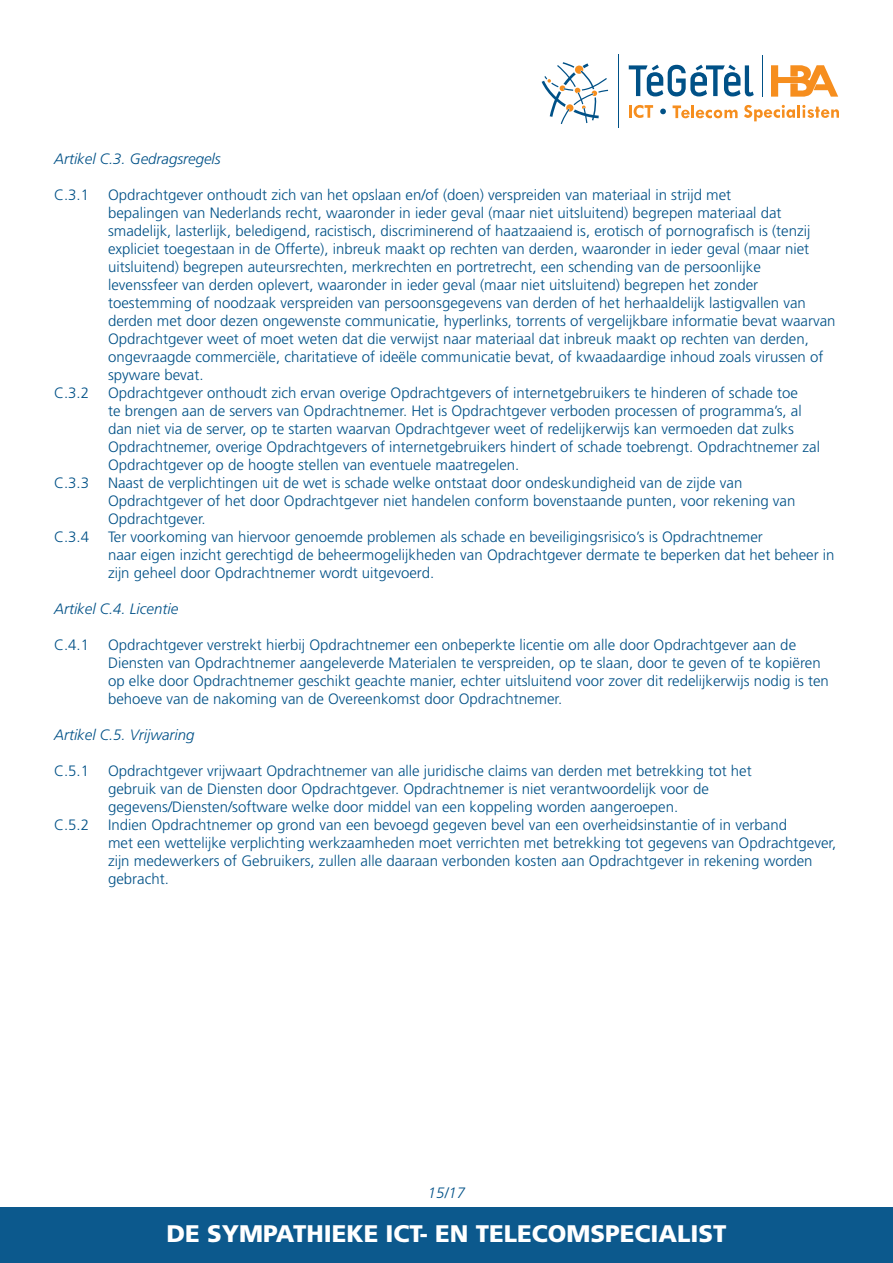
<style>
.page{position:relative;width:893px;height:1263px;background:#fff}
.page>*{position:absolute;margin:0;border:0;box-sizing:border-box;transform-origin:0 0}
.t1{font:900 24px "Frutiger LT Std";color:#fff}
.t2{font:300 15px/18px "Frutiger LT Std";color:#005187}
.t3{font:italic 300 15px "Frutiger LT Std";color:#005187}
</style>
<div class="page">
<div style="left:0;top:1208px;width:893px;height:55px;background:#0c598d"></div>
<svg style="left:629px;top:65px;width:125px;height:31px"></svg>
<svg style="left:542px;top:62px;width:66px;height:62px"></svg>
<svg style="left:771px;top:65px;width:67px;height:32px"></svg>
<svg style="left:673px;top:105px;width:65px;height:13px"></svg>
<svg style="left:660px;top:109px;width:6px;height:5px"></svg>
<svg style="left:629px;top:105px;width:24px;height:13px"></svg>
<svg style="left:744px;top:105px;width:95px;height:16px"></svg>
<hr style="left:618px;top:54px;width:1px;height:73px;background:#005187">
<hr style="left:762px;top:55px;width:1px;height:41px;background:#005187">
<p class="t3" style="left:54px;top:151px;width:168px">Artikel C.3. Gedragsregels</p>
<p class="t2" style="left:54px;top:186px;width:37px">C.3.1</p>
<p class="t2" style="left:108px;top:186px;width:729px">Opdrachtgever onthoudt zich van het opslaan en/of (doen) verspreiden van materiaal in strijd met<br>bepalingen van Nederlands recht, waaronder in ieder geval (maar niet uitsluitend) begrepen materiaal dat smadelijk, lasterlijk, beledigend, racistisch, discriminerend of haatzaaiend is, erotisch of pornografisch is (tenzij expliciet toegestaan in de Offerte), inbreuk maakt op rechten van derden, waaronder in ieder geval (maar niet uitsluitend) begrepen auteursrechten, merkrechten en portretrecht, een schending van de persoonlijke<br>levenssfeer van derden oplevert, waaronder in ieder geval (maar niet uitsluitend) begrepen het zonder toestemming of noodzaak verspreiden van persoonsgegevens van derden of het herhaaldelijk lastigvallen van derden met door dezen ongewenste communicatie, hyperlinks, torrents of vergelijkbare informatie bevat waarvan Opdrachtgever weet of moet weten dat die verwijst naar materiaal dat inbreuk maakt op rechten van derden, ongevraagde commerciële, charitatieve of ideële communicatie bevat, of kwaadaardige inhoud zoals virussen of spyware bevat.</p>
<p class="t2" style="left:54px;top:384px;width:37px">C.3.2</p>
<p class="t2" style="left:108px;top:384px;width:714px">Opdrachtgever onthoudt zich ervan overige Opdrachtgevers of internetgebruikers te hinderen of schade toe<br>te brengen aan de servers van Opdrachtnemer. Het is Opdrachtgever verboden processen of programma’s, al dan niet via de server, op te starten waarvan Opdrachtgever weet of redelijkerwijs kan vermoeden dat zulks Opdrachtnemer, overige Opdrachtgevers of internetgebruikers hindert of schade toebrengt. Opdrachtnemer zal Opdrachtgever op de hoogte stellen van eventuele maatregelen.</p>
<p class="t2" style="left:54px;top:474px;width:37px">C.3.3</p>
<p class="t2" style="left:108px;top:474px;width:689px">Naast de verplichtingen uit de wet is schade welke ontstaat door ondeskundigheid van de zijde van<br>Opdrachtgever of het door Opdrachtgever niet handelen conform bovenstaande punten, voor rekening van<br>Opdrachtgever.</p>
<p class="t2" style="left:54px;top:528px;width:37px">C.3.4</p>
<p class="t2" style="left:108px;top:528px;width:728px">Ter voorkoming van hiervoor genoemde problemen als schade en beveiligingsrisico’s is Opdrachtnemer<br>naar eigen inzicht gerechtigd de beheermogelijkheden van Opdrachtgever dermate te beperken dat het beheer in zijn geheel door Opdrachtnemer wordt uitgevoerd.</p>
<p class="t3" style="left:54px;top:601px;width:126px">Artikel C.4. Licentie</p>
<p class="t2" style="left:54px;top:636px;width:37px">C.4.1</p>
<p class="t2" style="left:108px;top:636px;width:722px">Opdrachtgever verstrekt hierbij Opdrachtnemer een onbeperkte licentie om alle door Opdrachtgever aan de Diensten van Opdrachtnemer aangeleverde Materialen te verspreiden, op te slaan, door te geven of te kopiëren op elke door Opdrachtnemer geschikt geachte manier, echter uitsluitend voor zover dit redelijkerwijs nodig is ten behoeve van de nakoming van de Overeenkomst door Opdrachtnemer.</p>
<p class="t3" style="left:54px;top:727px;width:142px">Artikel C.5. Vrijwaring</p>
<p class="t2" style="left:54px;top:762px;width:37px">C.5.1</p>
<p class="t2" style="left:108px;top:762px;width:645px">Opdrachtgever vrijwaart Opdrachtnemer van alle juridische claims van derden met betrekking tot het gebruik van de Diensten door Opdrachtgever. Opdrachtnemer is niet verantwoordelijk voor de gegevens/Diensten/software welke door middel van een koppeling worden aangeroepen.</p>
<p class="t2" style="left:54px;top:816px;width:37px">C.5.2</p>
<p class="t2" style="left:108px;top:816px;width:730px">Indien Opdrachtnemer op grond van een bevoegd gegeven bevel van een overheidsinstantie of in verband<br>met een wettelijke verplichting werkzaamheden moet verrichten met betrekking tot gegevens van Opdrachtgever, zijn medewerkers of Gebruikers, zullen alle daaraan verbonden kosten aan Opdrachtgever in rekening worden gebracht.</p>
<p class="t3" style="left:428px;top:1184px;width:39px">15/17</p>
<h1 class="t1" style="left:167px;top:1219px;width:561px">DE SYMPATHIEKE ICT- EN TELECOMSPECIALIST</h1>
</div>
